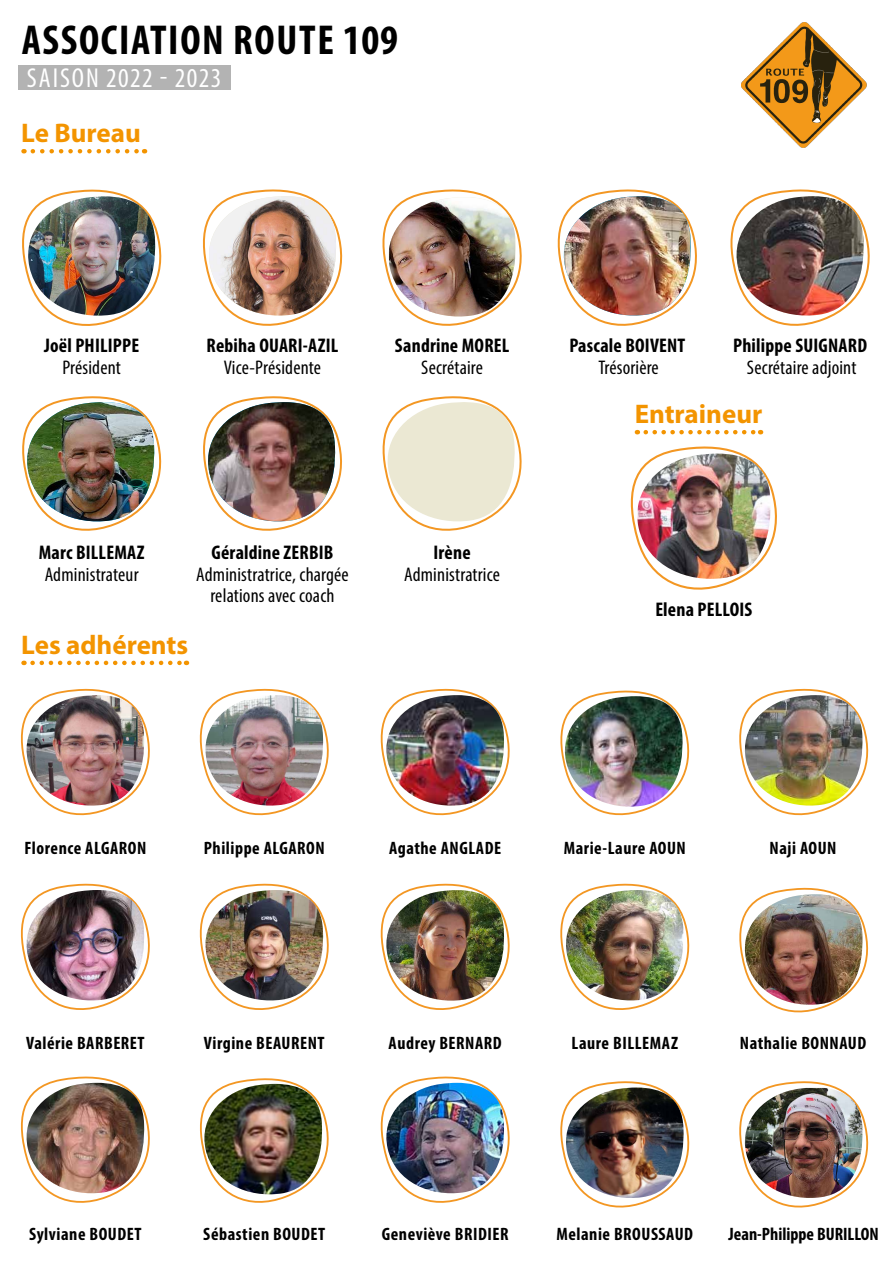
<style>
.page{position:relative;width:893px;height:1263px;background:#fff}
.page>*{position:absolute;margin:0;border:0;box-sizing:border-box;transform-origin:0 0}
.t1{font:700 condensed 42px "Myriad Pro";letter-spacing:.04em;color:#000}
.t2{font:condensed 27.45px "Myriad Pro";letter-spacing:.05em;color:#fff}
.t3{font:700 27px "Myriad Pro";color:#f39400}
.t4{font:condensed 19.8px/21.6px "Myriad Pro";letter-spacing:.01em;color:#000;text-align:center}
.t5{font:700 condensed 19.8px "Myriad Pro";letter-spacing:.01em;color:#000}
.t6{font:700 condensed 18px "Myriad Pro";letter-spacing:.03em;color:#000}
.t7{font:700 condensed 18px "Myriad Pro";color:#000}
</style>
<div class="page">
<div style="left:18px;top:65px;width:212px;height:24px;background:#b3b3b3"></div>
<img style="left:742px;top:22px;width:124px;height:125px">
<svg style="left:33px;top:149px;width:112px;height:4px"></svg>
<svg style="left:33px;top:661px;width:154px;height:4px"></svg>
<svg style="left:48px;top:688px;width:102px;height:128px"></svg>
<img style="left:20px;top:695px;width:125px;height:114px">
<svg style="left:227px;top:688px;width:102px;height:128px"></svg>
<img style="left:199px;top:695px;width:125px;height:114px">
<svg style="left:408px;top:688px;width:102px;height:128px"></svg>
<img style="left:380px;top:695px;width:125px;height:114px">
<svg style="left:766px;top:688px;width:103px;height:128px"></svg>
<img style="left:739px;top:695px;width:125px;height:114px">
<svg style="left:20px;top:883px;width:130px;height:127px"></svg>
<img style="left:25px;top:890px;width:119px;height:114px">
<svg style="left:226px;top:883px;width:103px;height:127px"></svg>
<img style="left:199px;top:890px;width:125px;height:114px">
<svg style="left:589px;top:690px;width:101px;height:126px"></svg>
<img style="left:560px;top:696px;width:124px;height:114px">
<svg style="left:407px;top:883px;width:103px;height:127px"></svg>
<img style="left:380px;top:890px;width:125px;height:114px">
<svg style="left:560px;top:883px;width:130px;height:127px"></svg>
<img style="left:564px;top:890px;width:121px;height:114px">
<svg style="left:739px;top:887px;width:130px;height:126px"></svg>
<img style="left:743px;top:894px;width:121px;height:114px">
<svg style="left:20px;top:1076px;width:130px;height:127px"></svg>
<img style="left:25px;top:1083px;width:120px;height:114px">
<svg style="left:660px;top:446px;width:117px;height:144px"></svg>
<img style="left:630px;top:454px;width:142px;height:129px">
<svg style="left:646px;top:430px;width:115px;height:4px"></svg>
<svg style="left:228px;top:1078px;width:101px;height:125px"></svg>
<img style="left:200px;top:1084px;width:123px;height:114px">
<svg style="left:380px;top:1076px;width:130px;height:127px"></svg>
<img style="left:386px;top:1083px;width:119px;height:114px">
<svg style="left:560px;top:1081px;width:130px;height:127px"></svg>
<img style="left:562px;top:1087px;width:123px;height:114px">
<svg style="left:765px;top:1081px;width:104px;height:127px"></svg>
<img style="left:739px;top:1088px;width:124px;height:113px">
<svg style="left:557px;top:189px;width:140px;height:137px"></svg>
<img style="left:564px;top:196px;width:126px;height:123px">
<svg style="left:22px;top:396px;width:140px;height:135px"></svg>
<img style="left:24px;top:402px;width:131px;height:123px">
<svg style="left:382px;top:189px;width:140px;height:137px"></svg>
<img style="left:389px;top:197px;width:126px;height:123px">
<svg style="left:22px;top:189px;width:140px;height:137px"></svg>
<img style="left:27px;top:196px;width:129px;height:124px">
<svg style="left:235px;top:396px;width:107px;height:135px"></svg>
<img style="left:203px;top:402px;width:133px;height:123px">
<svg style="left:203px;top:189px;width:140px;height:137px"></svg>
<img style="left:208px;top:196px;width:129px;height:123px">
<svg style="left:730px;top:189px;width:140px;height:137px"></svg>
<img style="left:734px;top:196px;width:130px;height:123px">
<svg style="left:382px;top:396px;width:140px;height:135px"></svg>
<h1 class="t1" style="left:22px;top:14px;width:378px">ASSOCIATION ROUTE 109</h1>
<h2 class="t2" style="left:27px;top:61px;width:196px">SAISON 2022 - 2023</h2>
<h3 class="t3" style="left:21px;top:116px;width:121px">Le Bureau</h3>
<p class="t5" style="left:44px;top:333px;width:97px">Joël PHILIPPE</p>
<p class="t4" style="left:62px;top:356px;width:60px">Président</p>
<p class="t5" style="left:207px;top:333px;width:133px">Rebiha OUARI-AZIL</p>
<p class="t4" style="left:224px;top:356px;width:99px">Vice-Présidente</p>
<p class="t5" style="left:395px;top:333px;width:116px">Sandrine MOREL</p>
<p class="t4" style="left:421px;top:356px;width:63px">Secrétaire</p>
<p class="t5" style="left:39px;top:540px;width:107px">Marc BILLEMAZ</p>
<p class="t4" style="left:45px;top:563px;width:95px">Administrateur</p>
<p class="t5" style="left:212px;top:540px;width:123px">Géraldine ZERBIB</p>
<p class="t4" style="left:196px;top:563px;width:154px">Administratrice, chargée relations avec coach</p>
<h3 class="t3" style="left:21px;top:627px;width:168px">Les adhérents</h3>
<p class="t5" style="left:433px;top:540px;width:39px">Irène</p>
<p class="t4" style="left:404px;top:563px;width:97px">Administratrice</p>
<p class="t5" style="left:569px;top:333px;width:117px">Pascale BOIVENT</p>
<p class="t4" style="left:598px;top:356px;width:62px">Trésorière</p>
<p class="t5" style="left:733px;top:333px;width:135px">Philippe SUIGNARD</p>
<p class="t4" style="left:747px;top:356px;width:111px">Secrétaire adjoint</p>
<h3 class="t3" style="left:635px;top:396px;width:129px">Entraineur</h3>
<p class="t5" style="left:655px;top:597px;width:99px">Elena PELLOIS</p>
<p class="t6" style="left:24px;top:837px;width:123px">Florence ALGARON</p>
<p class="t6" style="left:204px;top:837px;width:122px">Philippe ALGARON</p>
<p class="t6" style="left:389px;top:837px;width:114px">Agathe ANGLADE</p>
<p class="t6" style="left:769px;top:837px;width:69px">Naji AOUN</p>
<p class="t6" style="left:564px;top:837px;width:124px">Marie-Laure AOUN</p>
<p class="t6" style="left:26px;top:1032px;width:120px">Valérie BARBERET</p>
<p class="t6" style="left:204px;top:1032px;width:122px">Virgine BEAURENT</p>
<p class="t6" style="left:389px;top:1032px;width:115px">Audrey BERNARD</p>
<p class="t6" style="left:572px;top:1032px;width:108px">Laure BILLEMAZ</p>
<p class="t6" style="left:740px;top:1032px;width:128px">Nathalie BONNAUD</p>
<p class="t6" style="left:29px;top:1222px;width:114px">Sylviane BOUDET</p>
<p class="t6" style="left:203px;top:1222px;width:123px">Sébastien BOUDET</p>
<p class="t6" style="left:382px;top:1222px;width:128px">Geneviève BRIDIER</p>
<p class="t6" style="left:556px;top:1222px;width:138px">Melanie BROUSSAUD</p>
<p class="t7" style="left:729px;top:1222px;width:152px">Jean-Philippe BURILLON</p>
</div>
